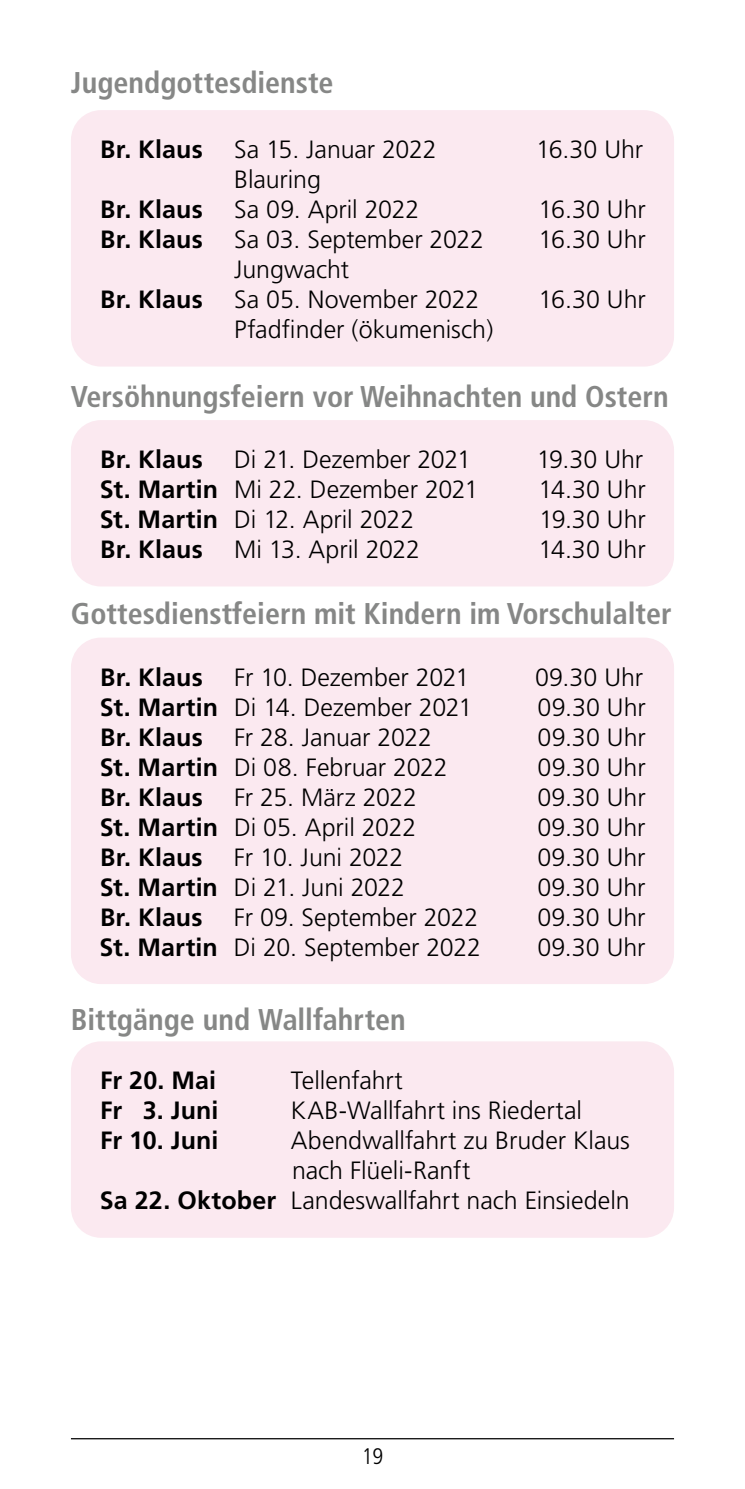
<style>
.page{position:relative;width:745px;height:1489px;background:#fff}
.page>*{position:absolute;margin:0;border:0;box-sizing:border-box;transform-origin:0 0}
.t1{font:700 condensed 30px "Frutiger";color:#868786}
.t2{font:300 25px/30px "Frutiger";letter-spacing:-.005em;color:#000}
.t3{font:700 25px "Frutiger";letter-spacing:.005em;color:#000}
.t4{font:300 condensed 22.5px "Frutiger";color:#000}
.s1{font-weight:700}
</style>
<div class="page">
<hr style="left:71px;top:1437px;width:602px;height:2px;background:#000">
<div style="left:71px;top:110px;width:602px;height:256px;background:#fbe9f0;border-radius:30px"></div>
<div style="left:71px;top:420px;width:602px;height:166px;background:#fbe9f0;border-radius:30px"></div>
<div style="left:71px;top:1041px;width:602px;height:196px;background:#fbe9f0;border-radius:30px"></div>
<div style="left:71px;top:637px;width:602px;height:347px;background:#fbe9f0;border-radius:30px"></div>
<p class="t1" style="left:71px;top:65px;width:264px">Jugendgottesdienste</p>
<p class="t2" style="left:100px;top:134px;width:337px"><span class="s1">Br. Klaus</span> Sa 15. Januar 2022</p>
<p class="t2" style="left:535px;top:134px;width:109px">16.30 Uhr</p>
<p class="t2" style="left:100px;top:164px;width:320px;text-indent:134px">Blauring<br><span class="s1">Br. Klaus</span> Sa 09. April 2022</p>
<p class="t2" style="left:538px;top:194px;width:109px">16.30 Uhr</p>
<p class="t2" style="left:100px;top:224px;width:385px"><span class="s1">Br. Klaus</span> Sa 03. September 2022</p>
<p class="t2" style="left:538px;top:224px;width:109px">16.30 Uhr</p>
<p class="t2" style="left:100px;top:254px;width:380px;text-align:center">Jungwacht<br><span class="s1">Br. Klaus</span> Sa 05. November 2022</p>
<p class="t2" style="left:538px;top:284px;width:109px">16.30 Uhr</p>
<p class="t2" style="left:234px;top:314px;width:260px">Pfadfinder (ökumenisch)</p>
<p class="t1" style="left:71px;top:379px;width:598px">Versöhnungsfeiern vor Weihnachten und Ostern</p>
<p class="t2" style="left:100px;top:444px;width:372px"><span class="s1">Br. Klaus</span> Di 21. Dezember 2021</p>
<p class="t2" style="left:536px;top:444px;width:108px">19.30 Uhr</p>
<p class="t2" style="left:100px;top:474px;width:380px"><span class="s1">St. Martin</span> Mi 22. Dezember 2021</p>
<p class="t2" style="left:538px;top:474px;width:108px">14.30 Uhr</p>
<p class="t2" style="left:100px;top:504px;width:316px"><span class="s1">St. Martin</span> Di 12. April 2022</p>
<p class="t2" style="left:539px;top:504px;width:108px">19.30 Uhr</p>
<p class="t2" style="left:100px;top:534px;width:321px"><span class="s1">Br. Klaus</span> Mi 13. April 2022</p>
<p class="t2" style="left:538px;top:534px;width:108px">14.30 Uhr</p>
<p class="t1" style="left:71px;top:595px;width:602px">Gottesdienstfeiern mit Kindern im Vorschulalter</p>
<p class="t2" style="left:100px;top:662px;width:370px"><span class="s1">Br. Klaus</span> Fr 10. Dezember 2021</p>
<p class="t2" style="left:534px;top:662px;width:110px">09.30 Uhr</p>
<p class="t2" style="left:100px;top:692px;width:374px"><span class="s1">St. Martin</span> Di 14. Dezember 2021</p>
<p class="t2" style="left:537px;top:692px;width:110px">09.30 Uhr</p>
<p class="t2" style="left:100px;top:722px;width:333px"><span class="s1">Br. Klaus</span> Fr 28. Januar 2022</p>
<p class="t2" style="left:537px;top:722px;width:110px">09.30 Uhr</p>
<p class="t2" style="left:100px;top:752px;width:349px"><span class="s1">St. Martin</span> Di 08. Februar 2022</p>
<p class="t2" style="left:537px;top:752px;width:110px">09.30 Uhr</p>
<p class="t2" style="left:100px;top:782px;width:318px"><span class="s1">Br. Klaus</span> Fr 25. März 2022</p>
<p class="t2" style="left:537px;top:782px;width:110px">09.30 Uhr</p>
<p class="t2" style="left:100px;top:812px;width:318px"><span class="s1">St. Martin</span> Di 05. April 2022</p>
<p class="t2" style="left:537px;top:812px;width:110px">09.30 Uhr</p>
<p class="t2" style="left:100px;top:842px;width:305px"><span class="s1">Br. Klaus</span> Fr 10. Juni 2022</p>
<p class="t2" style="left:537px;top:842px;width:110px">09.30 Uhr</p>
<p class="t2" style="left:100px;top:872px;width:307px"><span class="s1">St. Martin</span> Di 21. Juni 2022</p>
<p class="t2" style="left:537px;top:872px;width:110px">09.30 Uhr</p>
<p class="t2" style="left:100px;top:902px;width:379px"><span class="s1">Br. Klaus</span> Fr 09. September 2022</p>
<p class="t2" style="left:537px;top:902px;width:110px">09.30 Uhr</p>
<p class="t2" style="left:100px;top:932px;width:382px"><span class="s1">St. Martin</span> Di 20. September 2022</p>
<p class="t2" style="left:537px;top:932px;width:110px">09.30 Uhr</p>
<p class="t1" style="left:71px;top:1001px;width:336px">Bittgänge und Wallfahrten</p>
<p class="t3" style="left:100px;top:1065px;width:117px">Fr 20. Mai</p>
<p class="t2" style="left:291px;top:1065px;width:113px">Tellenfahrt</p>
<p class="t3" style="left:100px;top:1095px;width:119px">Fr 3. Juni</p>
<p class="t2" style="left:291px;top:1095px;width:292px">KAB-Wallfahrt ins Riedertal</p>
<p class="t3" style="left:100px;top:1125px;width:120px">Fr 10. Juni</p>
<p class="t2" style="left:291px;top:1125px;width:340px">Abendwallfahrt zu Bruder Klaus</p>
<p class="t2" style="left:292px;top:1155px;width:180px">nach Flüeli-Ranft</p>
<p class="t2" style="left:100px;top:1185px;width:531px"><span class="s1">Sa 22. Oktober</span> Landeswallfahrt nach Einsiedeln</p>
<p class="t4" style="left:361px;top:1443px;width:23px">19</p>
</div>
